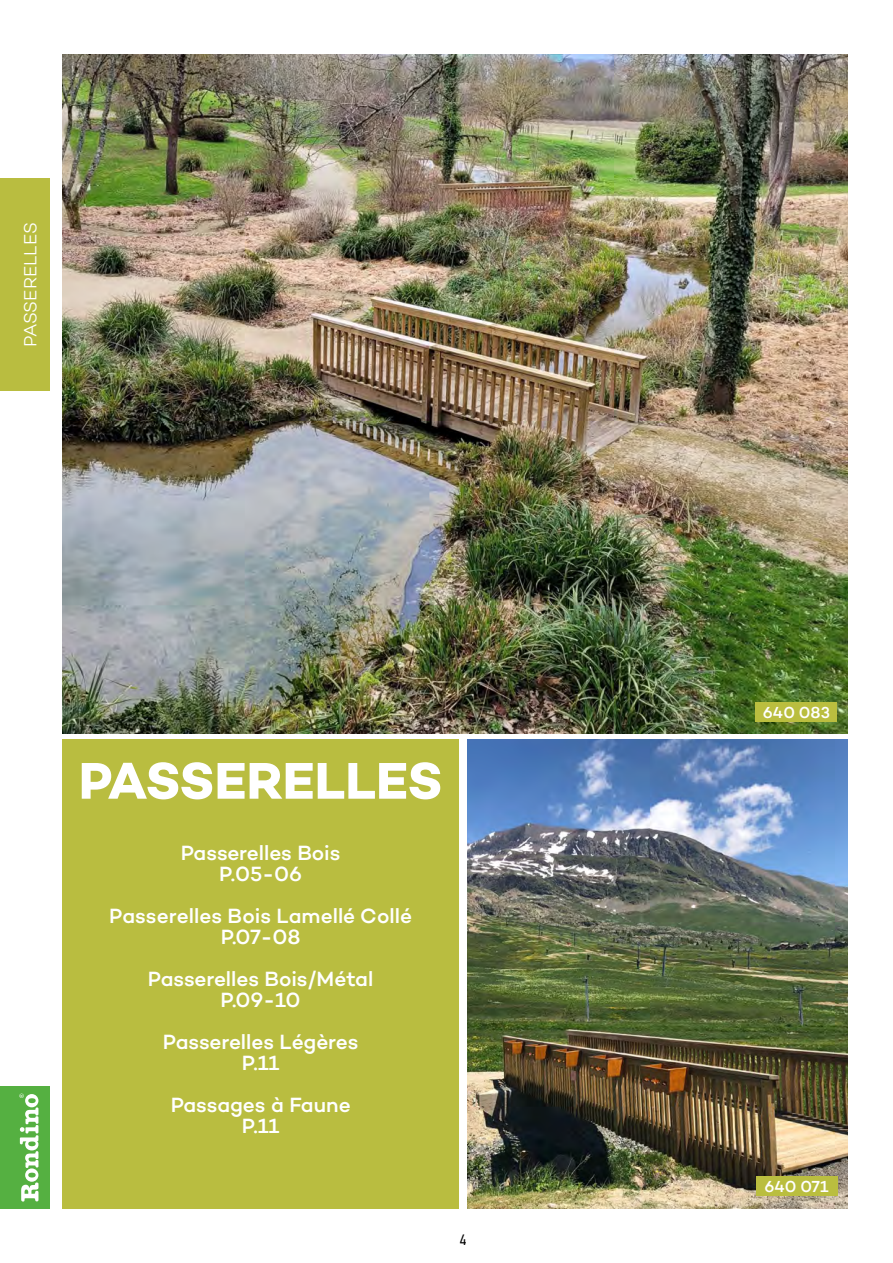
<style>
.page{position:relative;width:893px;height:1263px;background:#fff}
.page>*{position:absolute;margin:0;border:0;box-sizing:border-box;transform-origin:0 0}
.t1{font:700 52.5px "Campton";letter-spacing:-.01em;color:#fff}
.t2{font:500 21px/21px "Campton";letter-spacing:-.005em;color:#fff;text-align:center}
.t3{font:300 18px "Campton";letter-spacing:-.01em;color:#fff}
.t4{font:500 16.35px "Campton";color:#fff}
.t5{font:15px "PF Din Text Cond Pro";color:#000}
</style>
<div class="page">
<div style="left:0;top:1086px;width:50px;height:123px;background:#55b041"></div>
<svg style="left:19px;top:1093px;width:19px;height:108px"></svg>
<img style="left:63px;top:54px;width:784px;height:679px">
<div style="left:63px;top:740px;width:396px;height:469px;background:#b9bd40"></div>
<img style="left:468px;top:740px;width:379px;height:469px">
<div style="left:0;top:178px;width:50px;height:213px;background:#b9bd40"></div>
<div style="left:756px;top:702px;width:81px;height:20px;background:#babe3f"></div>
<div style="left:756px;top:1176px;width:81px;height:20px;background:#babe3f"></div>
<p class="t3" style="left:19px;top:347px;width:126px;rotate:-90deg">PASSERELLES</p>
<h1 class="t1" style="left:79px;top:747px;width:366px">PASSERELLES</h1>
<p class="t2" style="left:181px;top:841px;width:161px">Passerelles Bois<br>P.05-06</p>
<p class="t2" style="left:109px;top:904px;width:304px">Passerelles Bois Lamellé Collé<br>P.07-08</p>
<p class="t2" style="left:148px;top:967px;width:227px">Passerelles Bois/Métal<br>P.09-10</p>
<p class="t2" style="left:163px;top:1030px;width:197px">Passerelles Légères<br>P.11</p>
<p class="t2" style="left:171px;top:1093px;width:181px">Passages à Faune<br>P.11</p>
<p class="t5" style="left:460px;top:1231px;width:8px">4</p>
<p class="t4" style="left:763px;top:702px;width:68px">640 083</p>
<p class="t4" style="left:764px;top:1176px;width:66px">640 071</p>
</div>
